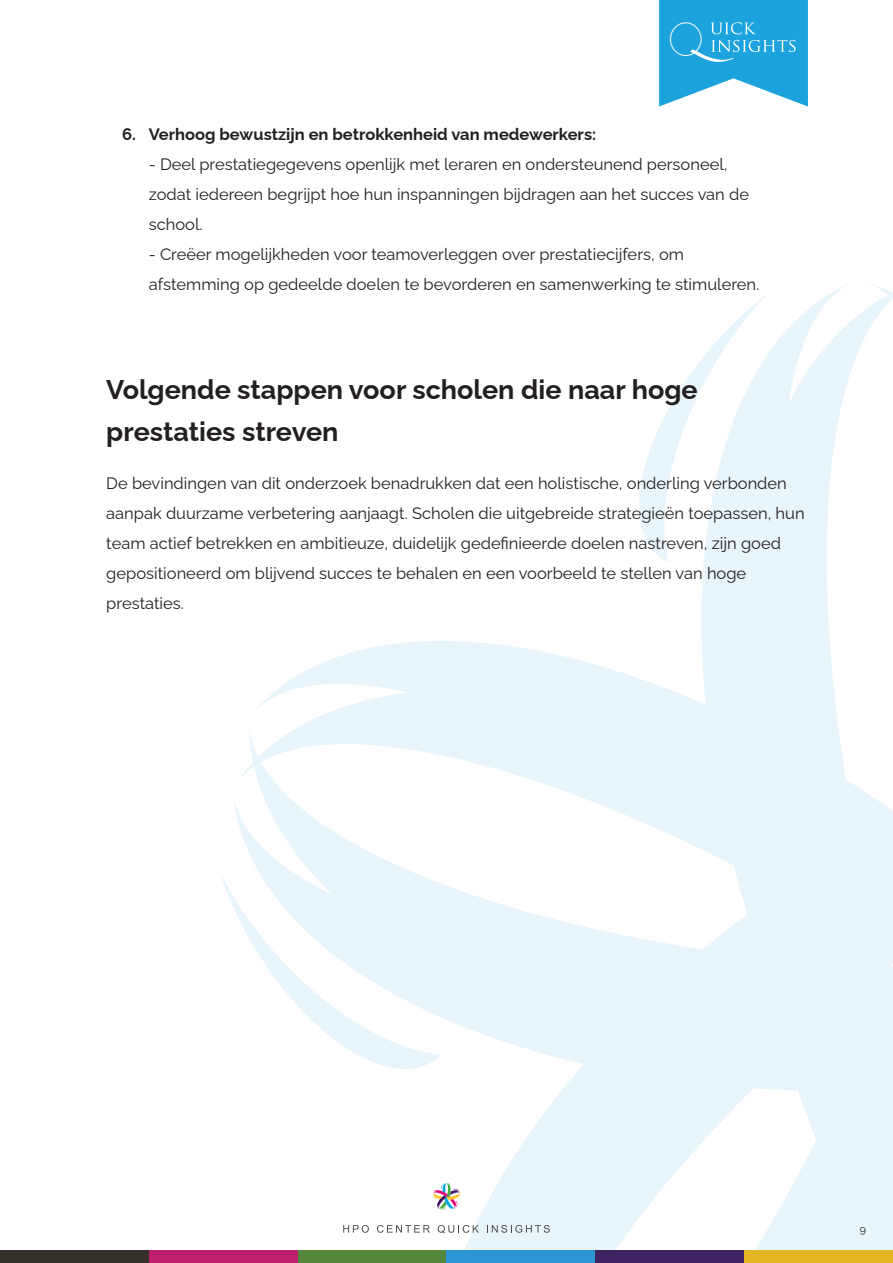
<style>
.page{position:relative;width:893px;height:1263px;background:#fff}
.page>*{position:absolute;margin:0;border:0;box-sizing:border-box;transform-origin:0 0}
.t1{font:100 47.85px "Raleway";color:#fff}
.t2{font:700 27px "Raleway";color:#231f20}
.t3{font:16.5px "Raleway";color:#231f20}
.t4{font:700 16.5px "Raleway";color:#231f20}
.t5{font:10.5px "Raleway";color:#231f20}
</style>
<div class="page">
<svg style="left:659px;top:0;width:149px;height:107px;background:#41b1e1"></svg>
<svg style="left:437px;top:962px;width:182px;height:288px;fill:#e8f5fb"></svg>
<svg style="left:234px;top:641px;width:385px;height:321px"></svg>
<svg style="left:619px;top:283px;width:274px;height:967px"></svg>
<svg style="left:221px;top:871px;width:220px;height:217px"></svg>
<div style="left:0;top:1250px;width:149px;height:13px;background:#36302a"></div>
<div style="left:149px;top:1250px;width:149px;height:13px;background:#bd1f6c"></div>
<div style="left:298px;top:1250px;width:148px;height:13px;background:#54873c"></div>
<div style="left:446px;top:1250px;width:149px;height:13px;background:#2a96d3"></div>
<div style="left:595px;top:1250px;width:149px;height:13px;background:#402361"></div>
<div style="left:744px;top:1250px;width:149px;height:13px;background:#e4b522"></div>
<svg style="left:343px;top:1225px;width:26px;height:8px"></svg>
<svg style="left:377px;top:1225px;width:53px;height:8px"></svg>
<svg style="left:438px;top:1225px;width:41px;height:8px"></svg>
<svg style="left:487px;top:1225px;width:63px;height:8px"></svg>
<div style="left:428px;top:1177px;width:37px;height:38px;background:#fff;border-radius:50%"></div>
<svg style="left:432px;top:1182px;width:29px;height:28px"></svg>
<p class="t1" style="left:668px;top:11px;width:38px">O</p>
<p class="t4" style="left:122px;top:124px;width:476px">6. Verhoog bewustzijn en betrokkenheid van medewerkers:</p>
<p class="t3" style="left:149px;top:154px;width:580px">- Deel prestatiegegevens openlijk met leraren en ondersteunend personeel,</p>
<p class="t3" style="left:149px;top:184px;width:602px">zodat iedereen begrijpt hoe hun inspanningen bijdragen aan het succes van de</p>
<p class="t3" style="left:149px;top:214px;width:55px">school.</p>
<p class="t3" style="left:149px;top:244px;width:537px">- Creëer mogelijkheden voor teamoverleggen over prestatiecijfers, om</p>
<p class="t3" style="left:149px;top:274px;width:612px">afstemming op gedeelde doelen te bevorderen en samenwerking te stimuleren.</p>
<p class="t2" style="left:106px;top:374px;width:593px">Volgende stappen voor scholen die naar hoge</p>
<p class="t2" style="left:106px;top:416px;width:234px">prestaties streven</p>
<p class="t3" style="left:106px;top:473px;width:682px">De bevindingen van dit onderzoek benadrukken dat een holistische, onderling verbonden</p>
<p class="t3" style="left:106px;top:503px;width:700px">aanpak duurzame verbetering aanjaagt. Scholen die uitgebreide strategieën toepassen, hun</p>
<p class="t3" style="left:106px;top:533px;width:676px">team actief betrekken en ambitieuze, duidelijk gedefinieerde doelen nastreven, zijn goed</p>
<p class="t3" style="left:106px;top:563px;width:641px">gepositioneerd om blijvend succes te behalen en een voorbeeld te stellen van hoge</p>
<p class="t3" style="left:106px;top:593px;width:79px">prestaties.</p>
<p class="t5" style="left:860px;top:1223px;width:8px">9</p>
</div>
